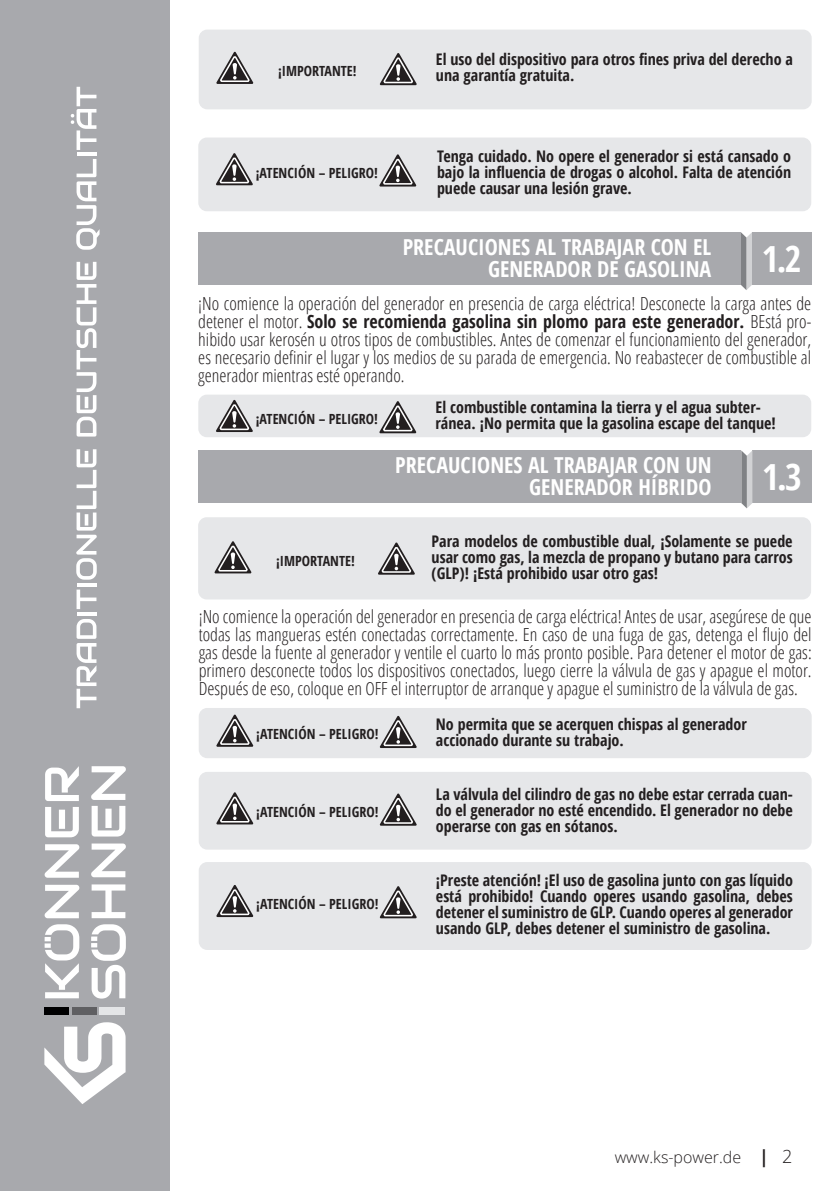
<style>
.page{position:relative;width:840px;height:1191px;background:#fff}
.page>*{position:absolute;margin:0;border:0;box-sizing:border-box;transform-origin:0 0}
.t1{font:700 condensed 36px "Open Sans";color:#fff}
.t2{font:700 condensed 22px/22px "Open Sans";color:#fff;text-align:right}
.t3{font:300 condensed 18px/18px "Open Sans";color:#231f20;text-align:justify}
.t4{font:700 condensed 16px/16px "Open Sans";color:#231f20;text-align:justify}
.t5{font:300 16px "Open Sans";color:#231f20}
.t6{font:700 condensed 14px "Open Sans";color:#231f20}
.s1{font-weight:700}
.s2{font-weight:700;font-stretch:condensed;font-size:18px}
.s3{font-size:18px}
</style>
<div class="page">
<div style="left:0;top:0;width:170px;height:1191px;background:#a8a9ad"></div>
<svg style="left:76px;top:619px;width:20px;height:89px"></svg>
<hr style="left:76px;top:612px;width:20px;height:3px;background:#fff">
<svg style="left:76px;top:589px;width:20px;height:20px"></svg>
<hr style="left:76px;top:583px;width:20px;height:4px;background:#fff">
<svg style="left:76px;top:449px;width:21px;height:130px"></svg>
<svg style="left:76px;top:262px;width:20px;height:174px"></svg>
<svg style="left:76px;top:159px;width:23px;height:91px"></svg>
<hr style="left:76px;top:153px;width:20px;height:3px;background:#fff">
<svg style="left:71px;top:87px;width:25px;height:63px"></svg>
<svg style="left:44px;top:1022px;width:81px;height:82px"></svg>
<svg style="left:45px;top:884px;width:34px;height:34px"></svg>
<svg style="left:45px;top:844px;width:34px;height:33px"></svg>
<svg style="left:45px;top:807px;width:34px;height:30px"></svg>
<svg style="left:45px;top:766px;width:34px;height:35px"></svg>
<svg style="left:92px;top:884px;width:33px;height:34px"></svg>
<svg style="left:91px;top:843px;width:35px;height:34px"></svg>
<svg style="left:92px;top:806px;width:33px;height:30px"></svg>
<svg style="left:91px;top:766px;width:35px;height:34px"></svg>
<svg style="left:45px;top:924px;width:34px;height:74px"></svg>
<svg style="left:91px;top:924px;width:35px;height:74px"></svg>
<div style="left:44px;top:1007px;width:25px;height:8px;background:#000001"></div>
<div style="left:72px;top:1007px;width:24px;height:8px;background:#5f5f62"></div>
<div style="left:99px;top:1007px;width:26px;height:8px;background:#e4e5e7"></div>
<div style="left:198px;top:517px;width:612px;height:82px;background:#e6e7e9;border-radius:9px"></div>
<svg style="left:214px;top:541px;width:37px;height:32px"></svg>
<svg style="left:378px;top:542px;width:37px;height:32px"></svg>
<div style="left:751px;top:232px;width:59px;height:53px;background:#a8a9ad"></div>
<svg style="left:740px;top:232px;width:11px;height:58px"></svg>
<div style="left:198px;top:232px;width:542px;height:53px;background:#a8a9ad"></div>
<div style="left:198px;top:137px;width:612px;height:74px;background:#e6e7e9;border-radius:9px"></div>
<svg style="left:216px;top:153px;width:37px;height:32px"></svg>
<svg style="left:379px;top:154px;width:37px;height:32px"></svg>
<div style="left:198px;top:394px;width:612px;height:43px;background:#e6e7e9;border-radius:9px"></div>
<svg style="left:216px;top:400px;width:37px;height:32px"></svg>
<svg style="left:379px;top:401px;width:37px;height:32px"></svg>
<div style="left:752px;top:450px;width:59px;height:53px;background:#a8a9ad"></div>
<svg style="left:740px;top:450px;width:12px;height:58px"></svg>
<div style="left:198px;top:450px;width:542px;height:53px;background:#a8a9ad"></div>
<div style="left:199px;top:708px;width:612px;height:50px;background:#e6e7e9;border-radius:9px"></div>
<svg style="left:216px;top:714px;width:37px;height:33px"></svg>
<svg style="left:379px;top:716px;width:37px;height:32px"></svg>
<div style="left:199px;top:772px;width:612px;height:77px;background:#e6e7e9;border-radius:9px"></div>
<svg style="left:216px;top:792px;width:37px;height:32px"></svg>
<svg style="left:379px;top:793px;width:37px;height:32px"></svg>
<div style="left:199px;top:862px;width:612px;height:88px;background:#e6e7e9;border-radius:9px"></div>
<svg style="left:216px;top:885px;width:37px;height:32px"></svg>
<svg style="left:379px;top:886px;width:37px;height:32px"></svg>
<div style="left:199px;top:30px;width:612px;height:79px;background:#e6e7e9;border-radius:9px"></div>
<svg style="left:216px;top:52px;width:37px;height:32px"></svg>
<svg style="left:379px;top:53px;width:37px;height:32px"></svg>
<p class="t6" style="left:278px;top:61px;width:80px">¡IMPORTANTE!</p>
<p class="t6" style="left:256px;top:163px;width:124px">¡ATENCIÓN – PELIGRO!</p>
<p class="t4" style="left:435px;top:51px;width:358px">El uso del dispositivo para otros fines priva del derecho a una garantía gratuita.</p>
<p class="t4" style="left:437px;top:147px;width:355px">Tenga cuidado. No opere el generador si está cansado o bajo la influencia de drogas o alcohol. Falta de atención puede causar una lesión grave.</p>
<p class="t2" style="left:402px;top:236px;width:310px">PRECAUCIONES AL TRABAJAR CON EL<br>GENERADOR DE GASOLINA</p>
<h1 class="t1" style="left:761px;top:234px;width:41px">1.2</h1>
<p class="t3" style="left:198px;top:294px;width:614px">¡No comience la operación del generador en presencia de carga eléctrica! Desconecte la carga antes de detener el motor. <span class="s1">Solo se recomienda gasolina sin plomo para este generador.</span> ВEstá pro&shy;hibido usar kerosén u otros tipos de combustibles. Antes de comenzar el funcionamiento del generador, es necesario definir el lugar y los medios de su parada de emergencia. No reabastecer de combustible al generador mientras esté operando.</p>
<p class="t4" style="left:435px;top:399px;width:341px">El combustible contamina la tierra y el agua subter&shy;ránea. ¡No permita que la gasolina escape del tanque!</p>
<p class="t6" style="left:256px;top:409px;width:124px">¡ATENCIÓN – PELIGRO!</p>
<p class="t6" style="left:276px;top:551px;width:80px">¡IMPORTANTE!</p>
<p class="t2" style="left:395px;top:454px;width:318px">PRECAUCIONES AL TRABAJAR CON UN<br>GENERADOR HÍBRIDO</p>
<h1 class="t1" style="left:761px;top:452px;width:41px">1.3</h1>
<p class="t4" style="left:431px;top:533px;width:362px">Para modelos de combustible dual, ¡Solamente se puede usar como gas, la mezcla de propano y butano para carros (GLP)! ¡Está prohibido usar otro gas!</p>
<p class="t3" style="left:199px;top:607px;width:614px">¡No comience la operación del generador en presencia de carga eléctrica! Antes de usar, asegúrese de que todas las mangueras estén conectadas correctamente. En caso de una fuga de gas, detenga el flujo del gas desde la fuente al generador y ventile el cuarto lo más pronto posible. Para detener el motor de gas: primero desconecte todos los dispositivos conectados, luego cierre la válvula de gas y apague el motor.<br>Después de eso, coloque en OFF el interruptor de arranque y apague el suministro de la válvula de gas.</p>
<p class="t4" style="left:435px;top:716px;width:312px">No permita que se acerquen chispas al generador accionado durante su trabajo.</p>
<p class="t6" style="left:256px;top:724px;width:124px">¡ATENCIÓN – PELIGRO!</p>
<p class="t6" style="left:256px;top:802px;width:124px">¡ATENCIÓN – PELIGRO!</p>
<p class="t6" style="left:256px;top:894px;width:124px">¡ATENCIÓN – PELIGRO!</p>
<p class="t4" style="left:435px;top:786px;width:358px">La válvula del cilindro de gas no debe estar cerrada cuan&shy;do el generador no esté encendido. El generador no debe operarse con gas en sótanos.</p>
<p class="t4" style="left:435px;top:872px;width:358px">¡Preste atención! ¡El uso de gasolina junto con gas líquido está prohibido! Cuando operes usando gasolina, debes detener el suministro de GLP. Cuando operes al generador usando GLP, debes detener el suministro de gasolina.</p>
<p class="t5" style="left:614px;top:1146px;width:179px">www.ks-power.de <span class="s2">|</span> <span class="s3">2</span></p>
</div>
